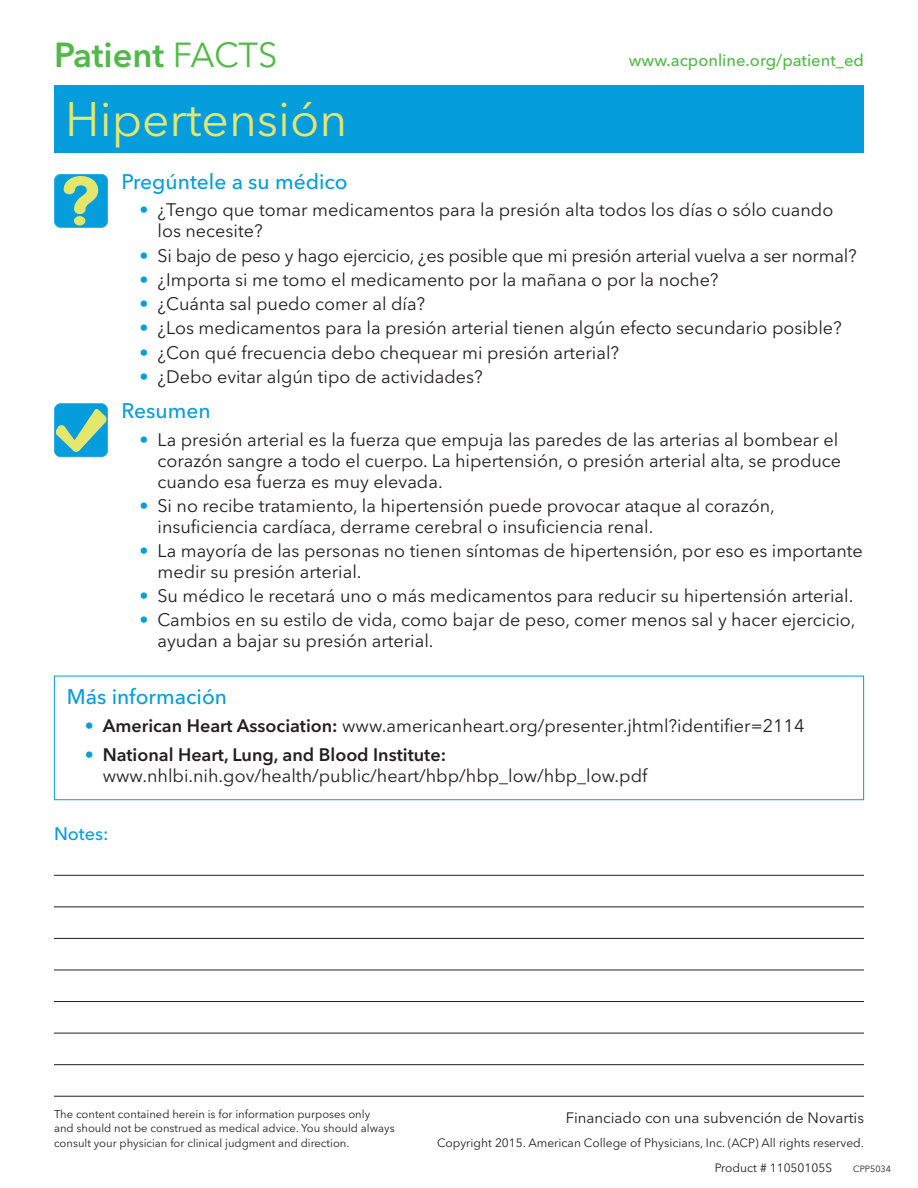
<style>
.page{position:relative;width:918px;height:1188px;background:#fff}
.page>*{position:absolute;margin:0;border:0;box-sizing:border-box;transform-origin:0 0}
.t1{font:48px "Avenir Next LT Pro";color:#e4e76b}
.t2{font:600 34.5px "Avenir Next LT Pro";color:#51b948}
.t3{font:500 21px "Avenir Next LT Pro";color:#069ddc}
.t4{font:18px/21px "Avenir Next LT Pro";color:#231f20}
.t5{font:500 18px "Avenir Next LT Pro";color:#069ddc}
.t6{font:500 16.5px "Avenir Next LT Pro";color:#51b948}
.t7{font:15px "Avenir Next LT Pro";color:#231f20}
.t8{font:12px/25.3px "Avenir Next LT Pro";color:#231f20}
.t9{font:11.25px/14.2px "Avenir Next LT Pro";color:#231f20}
.t10{font:9px "Avenir Next LT Pro";color:#231f20}
.s1{font-weight:400}
.s2{color:#069ddc}
.s3{font-weight:600}
</style>
<div class="page">
<hr style="left:54px;top:875px;width:810px;height:1px;background:#231f20">
<hr style="left:54px;top:906px;width:810px;height:1px;background:#231f20">
<hr style="left:54px;top:938px;width:810px;height:1px;background:#231f20">
<hr style="left:54px;top:970px;width:810px;height:1px;background:#231f20">
<hr style="left:54px;top:1001px;width:810px;height:1px;background:#231f20">
<hr style="left:54px;top:1033px;width:810px;height:1px;background:#231f20">
<hr style="left:54px;top:1064px;width:810px;height:1px;background:#231f20">
<hr style="left:54px;top:1096px;width:810px;height:1px;background:#231f20">
<div style="left:54px;top:85px;width:810px;height:68px;background:#069ddc"></div>
<div style="left:54px;top:404px;width:54px;height:53px;background:#069ddc;border-radius:6px"></div>
<svg style="left:56px;top:409px;width:50px;height:43px"></svg>
<div style="left:54px;top:403px;width:54px;height:54px;border:1px solid #069ddc;border-radius:7px"></div>
<div style="left:54px;top:174px;width:54px;height:54px;background:#069ddc;border-radius:6px"></div>
<div style="left:74px;top:216px;width:11px;height:9px;background:#e4e76b;border-radius:50%"></div>
<svg style="left:64px;top:176px;width:34px;height:38px"></svg>
<div style="left:54px;top:174px;width:54px;height:54px;border:1px solid #069ddc;border-radius:7px"></div>
<div style="left:54px;top:676px;width:810px;height:124px;border:1px solid #069ddc"></div>
<h2 class="t2" style="left:54px;top:42px;width:225px">Patient <span class="s1">FACTS</span></h2>
<h1 class="t1" style="left:65px;top:102px;width:284px">Hipertensión</h1>
<p class="t6" style="left:629px;top:55px;width:237px">www.acponline.org/patient_ed</p>
<p class="t3" style="left:122px;top:174px;width:228px">Pregúntele a su médico</p>
<p class="t4" style="left:158px;top:202px;width:677px;text-indent:-18px"><span class="s2">•</span> ¿Tengo que tomar medicamentos para la presión alta todos los días o sólo cuando los necesite?</p>
<p class="t4" style="left:140px;top:247px;width:719px"><span class="s2">•</span> Si bajo de peso y hago ejercicio, ¿es posible que mi presión arterial vuelva a ser normal?</p>
<p class="t4" style="left:140px;top:271px;width:581px"><span class="s2">•</span> ¿Importa si me tomo el medicamento por la mañana o por la noche?</p>
<p class="t4" style="left:140px;top:295px;width:287px"><span class="s2">•</span> ¿Cuánta sal puedo comer al día?</p>
<p class="t4" style="left:140px;top:320px;width:704px"><span class="s2">•</span> ¿Los medicamentos para la presión arterial tienen algún efecto secundario posible?</p>
<p class="t4" style="left:140px;top:344px;width:481px"><span class="s2">•</span> ¿Con qué frecuencia debo chequear mi presión arterial?</p>
<p class="t4" style="left:140px;top:368px;width:345px"><span class="s2">•</span> ¿Debo evitar algún tipo de actividades?</p>
<p class="t3" style="left:122px;top:403px;width:91px">Resumen</p>
<p class="t4" style="left:158px;top:431px;width:685px;text-indent:-18px"><span class="s2">•</span> La presión arterial es la fuerza que empuja las paredes de las arterias al bombear el corazón sangre a todo el cuerpo. La hipertensión, o presión arterial alta, se produce cuando esa fuerza es muy elevada.</p>
<p class="t4" style="left:158px;top:497px;width:619px;text-indent:-18px"><span class="s2">•</span> Si no recibe tratamiento, la hipertensión puede provocar ataque al corazón, insuficiencia cardíaca, derrame cerebral o insuficiencia renal.</p>
<p class="t4" style="left:157px;top:542px;width:707px;text-indent:-18px"><span class="s2">•</span> La mayoría de las personas no tienen síntomas de hipertensión, por eso es importante medir su presión arterial.</p>
<p class="t4" style="left:140px;top:588px;width:715px"><span class="s2">•</span> Su médico le recetará uno o más medicamentos para reducir su hipertensión arterial.</p>
<p class="t4" style="left:157px;top:612px;width:699px;text-indent:-18px"><span class="s2">•</span> Cambios en su estilo de vida, como bajar de peso, comer menos sal y hacer ejercicio, ayudan a bajar su presión arterial.</p>
<p class="t3" style="left:67px;top:689px;width:162px">Más información</p>
<p class="t4" style="left:85px;top:717px;width:721px"><span class="s2">•</span> <span class="s3">American Heart Association:</span> www.americanheart.org/presenter.jhtml?identifier=2114</p>
<p class="t4" style="left:103px;top:747px;width:546px;text-indent:-18px"><span class="s2">•</span> <span class="s3">National Heart, Lung, and Blood Institute: </span>www.nhlbi.nih.gov/health/public/heart/hbp/hbp_low/hbp_low.pdf</p>
<p class="t5" style="left:54px;top:827px;width:56px">Notes:</p>
<p class="t9" style="left:54px;top:1108px;width:342px">The content contained herein is for information purposes only<br>and should not be construed as medical advice. You should always consult your physician for clinical judgment and direction.</p>
<p class="t7" style="left:566px;top:1112px;width:300px">Financiado con una subvención de Novartis</p>
<p class="t8" style="left:715px;top:1131px;width:151px;text-indent:-278px">Copyright 2015. American College of Physicians, Inc. (ACP) All rights reserved.<br>Product # 11050105S</p>
<p class="t10" style="left:853px;top:1166px;width:39px">CPP5034</p>
</div>
